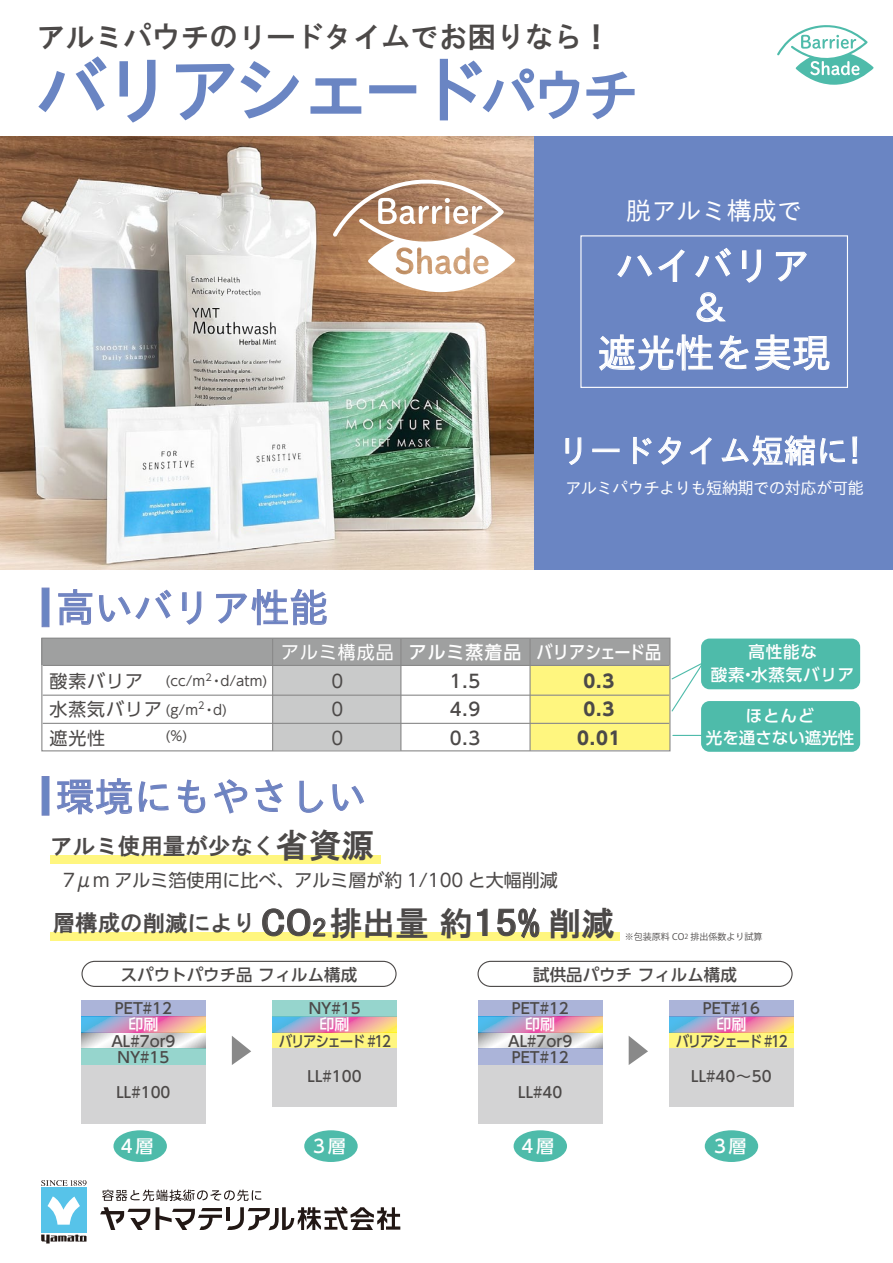
<style>
.page{position:relative;width:893px;height:1263px;background:#fff}
.page>*{position:absolute;margin:0;border:0;box-sizing:border-box;transform-origin:0 0}
.t1{font:73.35px "IPA Gothic";letter-spacing:-.1em;color:#6a85c3}
.t2{font:38.85px "IPA Gothic";color:#6a85c3}
.t3{font:38.85px/44.5px "IPA Gothic";color:#fff;text-align:center}
.t4{font:33px "HGS Gothic E";color:#4c4948;scale:1.25 1}
.t5{font:32.25px "IPA Gothic";color:#fff}
.t6{font:28.65px "HGS Gothic E";color:#4c4948}
.t7{font:25.2px "IPA Gothic";color:#fff}
.t8{font:22.5px "HGS Gothic E";color:#4c4948}
.t9{font:18px/28.5px "UD Shin Go Pro";color:#4c4948;text-align:justify}
.t10{font:500 18px "UD Shin Go Pro";letter-spacing:.05em;color:#fff}
.t11{font:700 18px/28.5px "UD Shin Go Pro";color:#4c4948;text-align:center}
.t12{font:500 18px/28.5px "UD Shin Go Pro";color:#4c4948;text-align:justify}
.t13{font:500 18px "UD Shin Go Pro";color:#fff;scale:.9 1}
.t14{font:18px "UD Shin Go Pro";letter-spacing:.05em;color:#fff}
.t15{font:500 16.5px "UD Shin Go Pro";color:#4c4948}
.t16{font:16.5px "IPA Gothic";letter-spacing:-.05em;color:#fff}
.t17{font:500 16.5px/22.5px "UD Shin Go Pro";letter-spacing:.05em;color:#fff;text-align:center}
.t18{font:500 16.5px/22.5px "UD Shin Go Pro";color:#fff;text-align:center}
.t19{font:500 15px/32.8px "UD Shin Go Pro";color:#4c4948}
.t20{font:500 15px "UD Shin Go Pro";letter-spacing:-.1em;color:#4c4948;scale:.9 1}
.t21{font:500 15px "UD Shin Go Pro";color:#fff}
.t22{font:13.5px/28.5px "UD Shin Go Pro";color:#4c4948}
.t23{font:9px "Koz Go Pr 6 N";color:#4c4948}
.s1{font-size:56.4px}
.s2{font-size:33px}
.s3{font-size:22.5px}
.s4{font-size:21.9px}
.s5{font-size:7.05px}
</style>
<div class="page">
<div style="left:81px;top:961px;width:316px;height:26px;border:1px solid #4c4948;border-radius:13px"></div>
<div style="left:477px;top:961px;width:316px;height:26px;border:1px solid #4c4948;border-radius:13px"></div>
<div style="left:113px;top:1130px;width:54px;height:32px;background:#4ebbaa;border-radius:50%"></div>
<div style="left:50px;top:855px;width:331px;height:9px;background:#fff67f"></div>
<div style="left:50px;top:933px;width:569px;height:8px;background:#fff67f"></div>
<div style="left:530px;top:638px;width:139px;height:112px;background:#fff67f"></div>
<div style="left:273px;top:638px;width:128px;height:112px;background:#c9caca"></div>
<div style="left:41px;top:638px;width:628px;height:27px;background:#9fa0a0"></div>
<svg style="left:56px;top:778px;width:113px;height:37px"></svg>
<svg style="left:177px;top:779px;width:29px;height:35px"></svg>
<svg style="left:214px;top:779px;width:34px;height:35px"></svg>
<svg style="left:255px;top:779px;width:28px;height:33px"></svg>
<svg style="left:299px;top:780px;width:25px;height:33px"></svg>
<svg style="left:332px;top:784px;width:32px;height:27px"></svg>
<svg style="left:58px;top:589px;width:114px;height:37px"></svg>
<svg style="left:182px;top:591px;width:20px;height:34px"></svg>
<svg style="left:216px;top:589px;width:111px;height:37px"></svg>
<svg style="left:262px;top:908px;width:64px;height:28px"></svg>
<svg style="left:477px;top:909px;width:10px;height:27px"></svg>
<svg style="left:497px;top:908px;width:42px;height:30px"></svg>
<div style="left:304px;top:1130px;width:54px;height:32px;background:#4ebbaa;border-radius:50%"></div>
<div style="left:514px;top:1130px;width:53px;height:32px;background:#4ebbaa;border-radius:50%"></div>
<div style="left:705px;top:1130px;width:53px;height:32px;background:#4ebbaa;border-radius:50%"></div>
<svg style="left:41px;top:1234px;width:46px;height:9px"></svg>
<div style="left:41px;top:1187px;width:45px;height:45px;background:#57c3e9"></div>
<svg style="left:48px;top:1196px;width:32px;height:29px"></svg>
<svg style="left:41px;top:1180px;width:46px;height:6px"></svg>
<svg style="left:100px;top:1189px;width:300px;height:41px"></svg>
<div style="left:41px;top:638px;width:629px;height:113px;border:1px solid #898989"></div>
<hr style="left:43px;top:665px;width:626px;height:1px;background:#898989">
<hr style="left:43px;top:695px;width:626px;height:1px;background:#898989">
<hr style="left:43px;top:723px;width:626px;height:1px;background:#898989">
<hr style="left:272px;top:639px;width:1px;height:112px;background:#898989">
<hr style="left:400px;top:639px;width:1px;height:112px;background:#898989">
<hr style="left:529px;top:639px;width:2px;height:112px;background:#898989">
<div style="left:701px;top:638px;width:159px;height:51px;background:#4ebbaa;border-radius:9px"></div>
<div style="left:701px;top:701px;width:159px;height:51px;background:#4ebbaa;border-radius:9px"></div>
<div style="left:81px;top:1000px;width:125px;height:16px;background:#abb4d9"></div>
<svg style="left:81px;top:1032px;width:125px;height:17px"></svg>
<svg style="left:81px;top:1016px;width:125px;height:16px;background:#c49eb5"></svg>
<div style="left:81px;top:1049px;width:125px;height:16px;background:#96d5cd"></div>
<div style="left:81px;top:1065px;width:125px;height:58px;background:#d3d3d4"></div>
<div style="left:272px;top:1032px;width:125px;height:17px;background:#fff67f"></div>
<svg style="left:272px;top:1016px;width:125px;height:16px;background:#c2a1b5"></svg>
<div style="left:272px;top:1000px;width:125px;height:16px;background:#96d5cd"></div>
<div style="left:272px;top:1049px;width:125px;height:58px;background:#d3d3d4"></div>
<svg style="left:232px;top:1036px;width:19px;height:29px"></svg>
<div style="left:478px;top:1000px;width:124px;height:16px;background:#abb4d9"></div>
<svg style="left:478px;top:1032px;width:124px;height:17px"></svg>
<svg style="left:478px;top:1016px;width:124px;height:16px;background:#c49db5"></svg>
<div style="left:478px;top:1049px;width:124px;height:16px;background:#abb4d9"></div>
<div style="left:478px;top:1065px;width:124px;height:58px;background:#d3d3d4"></div>
<div style="left:669px;top:1032px;width:125px;height:17px;background:#fff67f"></div>
<svg style="left:669px;top:1016px;width:125px;height:16px;background:#c39eb5"></svg>
<div style="left:669px;top:1000px;width:125px;height:16px;background:#abb4d9"></div>
<div style="left:669px;top:1049px;width:125px;height:58px;background:#d3d3d4"></div>
<svg style="left:629px;top:1036px;width:19px;height:29px"></svg>
<img style="left:0;top:136px;width:534px;height:434px">
<div style="left:534px;top:136px;width:359px;height:434px;background:#6a85c3"></div>
<svg style="left:565px;top:437px;width:17px;height:28px"></svg>
<div style="left:592px;top:449px;width:27px;height:3px;border:1px solid #fff"></div>
<svg style="left:633px;top:436px;width:48px;height:29px"></svg>
<svg style="left:689px;top:437px;width:23px;height:28px"></svg>
<svg style="left:721px;top:435px;width:124px;height:31px"></svg>
<svg style="left:852px;top:436px;width:5px;height:28px"></svg>
<svg style="left:696px;top:292px;width:30px;height:31px"></svg>
<svg style="left:599px;top:334px;width:231px;height:37px"></svg>
<svg style="left:617px;top:249px;width:68px;height:33px"></svg>
<svg style="left:695px;top:248px;width:37px;height:30px"></svg>
<svg style="left:742px;top:249px;width:20px;height:34px"></svg>
<svg style="left:775px;top:251px;width:32px;height:31px"></svg>
<div style="left:580px;top:235px;width:268px;height:153px;border:1px solid #fff"></div>
<div style="left:42px;top:588px;width:7px;height:39px;background:#6a85c3"></div>
<div style="left:42px;top:776px;width:7px;height:39px;background:#6a85c3"></div>
<hr style="left:673px;top:735px;width:31px;height:1px;background:#4ebbaa">
<svg style="left:671px;top:660px;width:35px;height:52px"></svg>
<svg style="left:38px;top:56px;width:69px;height:56px"></svg>
<svg style="left:119px;top:59px;width:37px;height:64px"></svg>
<svg style="left:176px;top:61px;width:123px;height:60px"></svg>
<svg style="left:310px;top:78px;width:52px;height:36px"></svg>
<div style="left:369px;top:85px;width:47px;height:8px;border:2px solid #6a85c3"></div>
<svg style="left:439px;top:58px;width:196px;height:63px"></svg>
<svg style="left:333px;top:164px;width:182px;height:128px"></svg>
<svg style="left:777px;top:25px;width:96px;height:60px"></svg>
<h3 class="t6" style="left:37px;top:23px;width:575px">アルミパウチのリードタイムでお困りなら！</h3>
<h1 class="t1" style="left:35px;top:49px;width:605px">バリアシェード<span class="s1">パウチ</span></h1>
<h3 class="t7" style="left:626px;top:197px;width:178px">脱アルミ構成で</h3>
<h2 class="t3" style="left:616px;top:245px;width:196px">ハイバリア</h2>
<h2 class="t3" style="left:597px;top:288px;width:235px">＆<br>遮光性を実現</h2>
<h3 class="t5" style="left:557px;top:433px;width:315px">リードタイム短縮に！</h3>
<p class="t16" style="left:565px;top:479px;width:300px">アルミパウチよりも短納期での対応が可能</p>
<h2 class="t2" style="left:56px;top:586px;width:274px">高いバリア性能</h2>
<p class="t9" style="left:50px;top:666px;width:114px">酸素バリア　水蒸気バリア遮光性</p>
<p class="t22" style="left:166px;top:666px;width:103px">(cc/m<sup>2</sup>・d/atm) (g/m<sup>2</sup>・d)</p>
<p class="t22" style="left:166px;top:721px;width:23px">(%)</p>
<p class="t14" style="left:281px;top:638px;width:114px">アルミ構成品</p>
<p class="t9" style="left:332px;top:666px;width:13px">0<br>0<br>0</p>
<h2 class="t2" style="left:56px;top:775px;width:313px">環境にもやさしい</h2>
<h3 class="t8" style="left:50px;top:834px;width:326px">アルミ使用量が少なく<span class="s2">省資源</span></h3>
<p class="t10" style="left:409px;top:638px;width:114px">アルミ蒸着品</p>
<p class="t12" style="left:450px;top:666px;width:32px">1.5<br>4.9<br>0.3</p>
<p class="t13" style="left:537px;top:638px;width:140px">バリアシェード品</p>
<p class="t11" style="left:577px;top:666px;width:45px">0.3<br>0.3<br>0.01</p>
<p class="t17" style="left:711px;top:640px;width:145px">高性能な<br>酸素・水蒸気バリア</p>
<p class="t18" style="left:706px;top:704px;width:150px">ほとんど<br>光を通さない遮光性</p>
<p class="t9" style="left:63px;top:866px;width:496px">7μm アルミ箔使用に比べ、アルミ層が約 1/100 と大幅削減</p>
<h3 class="t4" style="left:53px;top:906px;width:451px"><span class="s3">層構成の削減により</span> CO<span class="s4">2</span>排出量 約15% 削減</h3>
<p class="t23" style="left:625px;top:931px;width:139px">※包装原料 CO<span class="s5">2</span> 排出係数より試算</p>
<p class="t15" style="left:121px;top:961px;width:238px">スパウトパウチ品 フィルム構成</p>
<p class="t15" style="left:533px;top:961px;width:205px">試供品パウチ フィルム構成</p>
<p class="t19" style="left:111px;top:991px;width:66px">PET#12<br>AL#7or9</p>
<p class="t19" style="left:118px;top:1040px;width:53px">NY#15</p>
<p class="t19" style="left:116px;top:1075px;width:55px">LL#100</p>
<p class="t21" style="left:128px;top:1012px;width:31px">印刷</p>
<p class="t19" style="left:309px;top:991px;width:53px">NY#15</p>
<p class="t21" style="left:320px;top:1012px;width:31px">印刷</p>
<p class="t20" style="left:279px;top:1029px;width:126px">バリアシェード #12</p>
<p class="t19" style="left:308px;top:1060px;width:56px">LL#100</p>
<p class="t19" style="left:508px;top:991px;width:66px">PET#12<br>AL#7or9</p>
<p class="t19" style="left:512px;top:1040px;width:59px">PET#12</p>
<p class="t19" style="left:518px;top:1075px;width:46px">LL#40</p>
<p class="t21" style="left:525px;top:1012px;width:31px">印刷</p>
<p class="t19" style="left:703px;top:991px;width:59px">PET#16</p>
<p class="t21" style="left:716px;top:1012px;width:31px">印刷</p>
<p class="t20" style="left:676px;top:1029px;width:126px">バリアシェード #12</p>
<p class="t19" style="left:691px;top:1060px;width:82px">LL#40～50</p>
<p class="t10" style="left:121px;top:1131px;width:34px">4層</p>
<p class="t10" style="left:313px;top:1131px;width:34px">3層</p>
<p class="t10" style="left:521px;top:1131px;width:34px">4層</p>
<p class="t10" style="left:714px;top:1131px;width:34px">3層</p>
</div>
